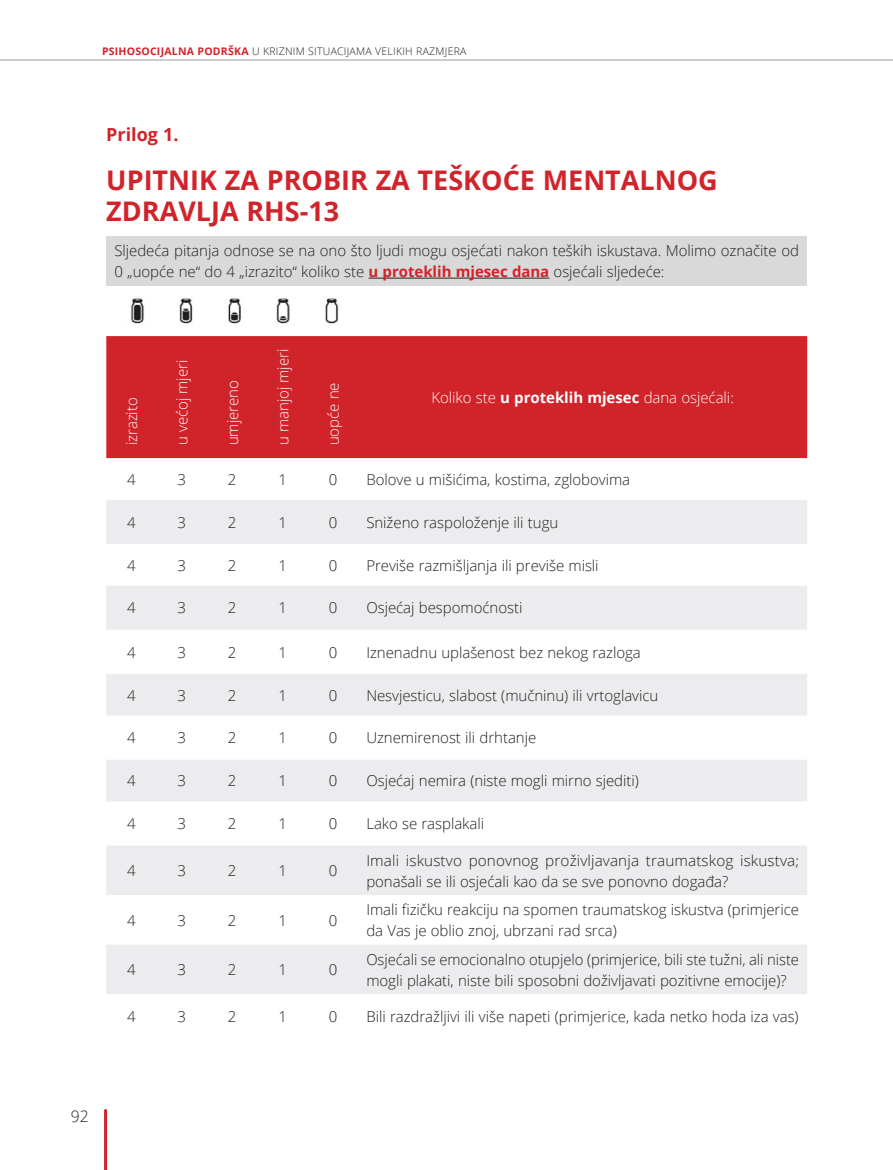
<style>
.page{position:relative;width:893px;height:1170px;background:#fff}
.page>*{position:absolute;margin:0;border:0;box-sizing:border-box;transform-origin:0 0}
.Naslov_2__razine{font:700 27px/31.5px "Open Sans";color:#d1232a}
.Međunaslov{font:700 18px "Open Sans";color:#d1232a}
.t1{font:300 15.75px "Open Sans";color:#231f20}
.Tekst{font:300 15px/21px "Open Sans";letter-spacing:-.005em;color:#231f20}
.Tekst-2{font:300 15px "Open Sans";letter-spacing:-.005em;color:#fff}
.t2{font:300 10.5px "Open Sans";letter-spacing:.02em;color:#231f20}
.s1{font-weight:700;color:#d1232a}
.s2{font-weight:700}
</style>
<div class="page">
<hr style="left:0;top:59px;width:893px;height:2px;background:#bcbdc0">
<div style="left:106px;top:236px;width:701px;height:49px;background:#d9d9d9"></div>
<div style="left:106px;top:336px;width:701px;height:122px;background:#d1232a"></div>
<svg style="left:106px;top:500px;width:701px;height:494px;fill:#ececee"></svg>
<hr style="left:369px;top:278px;width:180px;height:1px;background:#231f20">
<img style="left:130px;top:298px;width:209px;height:26px">
<hr style="left:104px;top:1110px;width:3px;height:59px;background:#d1232a">
<p class="t2" style="left:102px;top:44px;width:366px"><span class="s1">PSIHOSOCIJALNA PODRŠKA</span> U KRIZNIM SITUACIJAMA VELIKIH RAZMJERA</p>
<p class="Međunaslov" style="left:106px;top:122px;width:72px">Prilog 1.</p>
<p class="Naslov_2__razine" style="left:106px;top:164px;width:613px">UPITNIK ZA PROBIR ZA TEŠKOĆE MENTALNOG<br>ZDRAVLJA RHS-13</p>
<p class="Tekst" style="left:114px;top:239px;width:686px">Sljedeća pitanja odnose se na ono što ljudi mogu osjećati nakon teških iskustava. Molimo označite od<br>0 „uopće ne“ do 4 „izrazito“ koliko ste <span class="s1">u proteklih mjesec dana</span> osjećali sljedeće:</p>
<p class="Tekst-2" style="left:122px;top:445px;width:49px;rotate:-90deg">izrazito</p>
<p class="Tekst-2" style="left:172px;top:445px;width:87px;rotate:-90deg">u većoj mjeri</p>
<p class="Tekst-2" style="left:222px;top:445px;width:67px;rotate:-90deg">umjereno</p>
<p class="Tekst-2" style="left:273px;top:445px;width:98px;rotate:-90deg">u manjoj mjeri</p>
<p class="Tekst-2" style="left:323px;top:445px;width:65px;rotate:-90deg">uopće ne</p>
<p class="Tekst-2" style="left:431px;top:387px;width:304px">Koliko ste <span class="s2">u proteklih mjesec</span> dana osjećali:</p>
<p class="Tekst" style="left:127px;top:468px;width:10px">4</p>
<p class="Tekst" style="left:178px;top:468px;width:10px">3</p>
<p class="Tekst" style="left:228px;top:468px;width:10px">2</p>
<p class="Tekst" style="left:278px;top:468px;width:10px">1</p>
<p class="Tekst" style="left:329px;top:468px;width:10px">0</p>
<p class="Tekst" style="left:366px;top:468px;width:265px">Bolove u mišićima, kostima, zglobovima</p>
<p class="Tekst" style="left:127px;top:511px;width:10px">4</p>
<p class="Tekst" style="left:178px;top:511px;width:10px">3</p>
<p class="Tekst" style="left:228px;top:511px;width:10px">2</p>
<p class="Tekst" style="left:278px;top:511px;width:10px">1</p>
<p class="Tekst" style="left:329px;top:511px;width:10px">0</p>
<p class="Tekst" style="left:366px;top:511px;width:193px">Sniženo raspoloženje ili tugu</p>
<p class="Tekst" style="left:127px;top:554px;width:10px">4</p>
<p class="Tekst" style="left:178px;top:554px;width:10px">3</p>
<p class="Tekst" style="left:228px;top:554px;width:10px">2</p>
<p class="Tekst" style="left:278px;top:554px;width:10px">1</p>
<p class="Tekst" style="left:329px;top:554px;width:10px">0</p>
<p class="Tekst" style="left:366px;top:554px;width:234px">Previše razmišljanja ili previše misli</p>
<p class="Tekst" style="left:127px;top:597px;width:10px">4</p>
<p class="Tekst" style="left:178px;top:597px;width:10px">3</p>
<p class="Tekst" style="left:228px;top:597px;width:10px">2</p>
<p class="Tekst" style="left:278px;top:597px;width:10px">1</p>
<p class="Tekst" style="left:329px;top:597px;width:10px">0</p>
<p class="Tekst" style="left:366px;top:597px;width:158px">Osjećaj bespomoćnosti</p>
<p class="Tekst" style="left:127px;top:641px;width:10px">4</p>
<p class="Tekst" style="left:178px;top:641px;width:10px">3</p>
<p class="Tekst" style="left:228px;top:641px;width:10px">2</p>
<p class="Tekst" style="left:278px;top:641px;width:10px">1</p>
<p class="Tekst" style="left:329px;top:641px;width:10px">0</p>
<p class="Tekst" style="left:366px;top:641px;width:276px">Iznenadnu uplašenost bez nekog razloga</p>
<p class="Tekst" style="left:127px;top:684px;width:10px">4</p>
<p class="Tekst" style="left:178px;top:684px;width:10px">3</p>
<p class="Tekst" style="left:228px;top:684px;width:10px">2</p>
<p class="Tekst" style="left:278px;top:684px;width:10px">1</p>
<p class="Tekst" style="left:329px;top:684px;width:10px">0</p>
<p class="Tekst" style="left:366px;top:684px;width:293px">Nesvjesticu, slabost (mučninu) ili vrtoglavicu</p>
<p class="Tekst" style="left:127px;top:727px;width:10px">4</p>
<p class="Tekst" style="left:178px;top:727px;width:10px">3</p>
<p class="Tekst" style="left:228px;top:727px;width:10px">2</p>
<p class="Tekst" style="left:278px;top:727px;width:10px">1</p>
<p class="Tekst" style="left:329px;top:727px;width:10px">0</p>
<p class="Tekst" style="left:366px;top:727px;width:171px">Uznemirenost ili drhtanje</p>
<p class="Tekst" style="left:127px;top:770px;width:10px">4</p>
<p class="Tekst" style="left:178px;top:770px;width:10px">3</p>
<p class="Tekst" style="left:228px;top:770px;width:10px">2</p>
<p class="Tekst" style="left:278px;top:770px;width:10px">1</p>
<p class="Tekst" style="left:329px;top:770px;width:10px">0</p>
<p class="Tekst" style="left:366px;top:770px;width:274px">Osjećaj nemira (niste mogli mirno sjediti)</p>
<p class="Tekst" style="left:127px;top:812px;width:10px">4</p>
<p class="Tekst" style="left:178px;top:812px;width:10px">3</p>
<p class="Tekst" style="left:228px;top:812px;width:10px">2</p>
<p class="Tekst" style="left:278px;top:812px;width:10px">1</p>
<p class="Tekst" style="left:329px;top:812px;width:10px">0</p>
<p class="Tekst" style="left:366px;top:812px;width:119px">Lako se rasplakali</p>
<p class="Tekst" style="left:127px;top:859px;width:10px">4</p>
<p class="Tekst" style="left:178px;top:859px;width:10px">3</p>
<p class="Tekst" style="left:228px;top:859px;width:10px">2</p>
<p class="Tekst" style="left:278px;top:859px;width:10px">1</p>
<p class="Tekst" style="left:329px;top:859px;width:10px">0</p>
<p class="Tekst" style="left:366px;top:849px;width:434px">Imali iskustvo ponovnog proživljavanja traumatskog iskustva; ponašali se ili osjećali kao da se sve ponovno događa?</p>
<p class="Tekst" style="left:127px;top:909px;width:10px">4</p>
<p class="Tekst" style="left:178px;top:909px;width:10px">3</p>
<p class="Tekst" style="left:228px;top:909px;width:10px">2</p>
<p class="Tekst" style="left:278px;top:909px;width:10px">1</p>
<p class="Tekst" style="left:329px;top:909px;width:10px">0</p>
<p class="Tekst" style="left:366px;top:898px;width:434px">Imali fizičku reakciju na spomen traumatskog iskustva (primjerice da Vas je oblio znoj, ubrzani rad srca)</p>
<p class="Tekst" style="left:127px;top:958px;width:10px">4</p>
<p class="Tekst" style="left:178px;top:958px;width:10px">3</p>
<p class="Tekst" style="left:228px;top:958px;width:10px">2</p>
<p class="Tekst" style="left:278px;top:958px;width:10px">1</p>
<p class="Tekst" style="left:329px;top:958px;width:10px">0</p>
<p class="Tekst" style="left:366px;top:948px;width:434px">Osjećali se emocionalno otupjelo (primjerice, bili ste tužni, ali niste mogli plakati, niste bili sposobni doživljavati pozitivne emocije)?</p>
<p class="Tekst" style="left:127px;top:1005px;width:10px">4</p>
<p class="Tekst" style="left:178px;top:1005px;width:10px">3</p>
<p class="Tekst" style="left:228px;top:1005px;width:10px">2</p>
<p class="Tekst" style="left:278px;top:1005px;width:10px">1</p>
<p class="Tekst" style="left:329px;top:1005px;width:10px">0</p>
<p class="Tekst" style="left:366px;top:1005px;width:434px">Bili razdražljivi ili više napeti (primjerice, kada netko hoda iza vas)</p>
<p class="t1" style="left:71px;top:1105px;width:19px">92</p>
</div>
